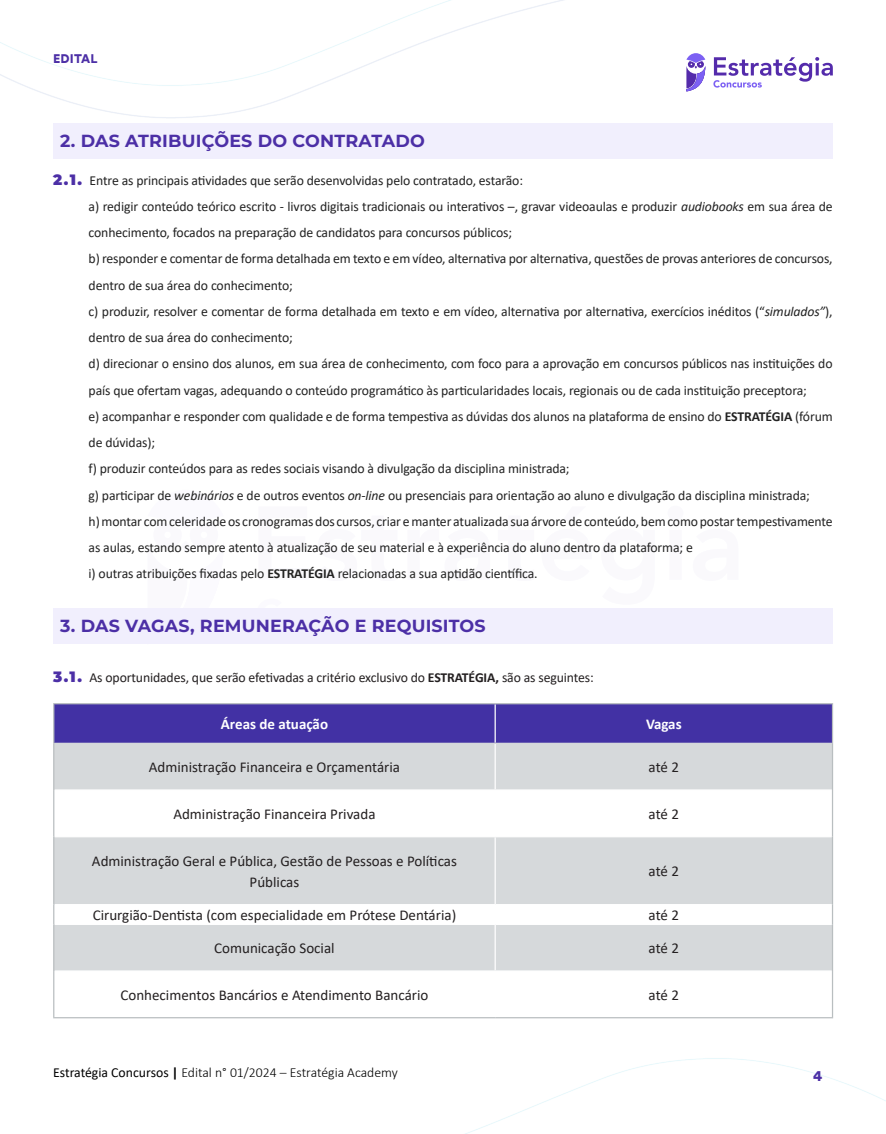
<style>
.page{position:relative;width:886px;height:1134px;background:#fff}
.page>*{position:absolute;margin:0;border:0;box-sizing:border-box;transform-origin:0 0}
.t1{font:700 17.5px "Montserrat";letter-spacing:.01em;color:#4c2fa6}
.t2{font:15px/21.2px "Calibri";color:#231f20;text-align:center}
.t3{font:700 15px "Calibri";color:#fff}
.t4{font:900 15px "Circular XXTT";color:#4c2fa6}
.t5{font:13.75px/26.2px "Calibri";letter-spacing:-.01em;color:#222}
.t6{font:13.75px "Calibri";letter-spacing:-.01em;color:#231f20}
.t7{font:300 13.75px "Calibri";color:#000}
.t8{font:900 12.5px "Circular XXTT";letter-spacing:.01em;color:#4c2fa6}
.s1{font-family:"Montserrat";font-weight:900;font-size:15px;color:#4c2fa6}
.s2{font-style:italic}
.s3{font-weight:700}
.s4{font-weight:400}
</style>
<div class="page">
<img style="left:0;top:0;width:706px;height:118px">
<img style="left:53px;top:1010px;width:833px;height:124px">
<svg style="left:686px;top:53px;width:19px;height:38px"></svg>
<svg style="left:713px;top:57px;width:120px;height:31px"></svg>
<div style="left:53px;top:123px;width:780px;height:35px;background:#f1effd"></div>
<div style="left:53px;top:608px;width:780px;height:36px;background:#f1effd"></div>
<div style="left:54px;top:704px;width:778px;height:39px;background:#4231a4"></div>
<svg style="left:54px;top:744px;width:778px;height:226px;fill:#d6d9db"></svg>
<hr style="left:494px;top:744px;width:2px;height:45px;background:#fff">
<hr style="left:54px;top:789px;width:441px;height:2px;background:#fff">
<hr style="left:495px;top:789px;width:337px;height:2px;background:#fff">
<hr style="left:494px;top:791px;width:2px;height:45px;background:#fff">
<hr style="left:54px;top:836px;width:441px;height:1px;background:#fff">
<hr style="left:495px;top:836px;width:337px;height:1px;background:#fff">
<hr style="left:494px;top:837px;width:2px;height:67px;background:#fff">
<hr style="left:494px;top:925px;width:2px;height:45px;background:#fff">
<hr style="left:494px;top:972px;width:2px;height:45px;background:#fff">
<hr style="left:494px;top:704px;width:2px;height:39px;background:#fff">
<hr style="left:54px;top:904px;width:441px;height:1px;background:#fff">
<hr style="left:495px;top:904px;width:337px;height:1px;background:#fff">
<hr style="left:54px;top:924px;width:441px;height:1px;background:#fff">
<hr style="left:495px;top:924px;width:337px;height:1px;background:#fff">
<svg style="left:494px;top:905px;width:2px;height:19px"></svg>
<svg style="left:53px;top:905px;width:1px;height:19px"></svg>
<svg style="left:832px;top:905px;width:1px;height:19px"></svg>
<hr style="left:54px;top:743px;width:441px;height:1px;background:#d6d9db">
<hr style="left:495px;top:743px;width:337px;height:1px;background:#d6d9db">
<hr style="left:53px;top:703px;width:442px;height:1px;background:#b9bec0">
<hr style="left:53px;top:704px;width:1px;height:39px;background:#b9bec0">
<hr style="left:495px;top:703px;width:338px;height:1px;background:#b9bec0">
<hr style="left:832px;top:704px;width:1px;height:39px;background:#b9bec0">
<hr style="left:53px;top:743px;width:1px;height:47px;background:#b9bec0">
<hr style="left:832px;top:743px;width:1px;height:47px;background:#b9bec0">
<hr style="left:53px;top:790px;width:1px;height:47px;background:#b9bec0">
<hr style="left:832px;top:790px;width:1px;height:47px;background:#b9bec0">
<hr style="left:53px;top:837px;width:1px;height:68px;background:#b9bec0">
<hr style="left:832px;top:837px;width:1px;height:68px;background:#b9bec0">
<hr style="left:53px;top:924px;width:1px;height:47px;background:#b9bec0">
<hr style="left:832px;top:924px;width:1px;height:47px;background:#b9bec0">
<hr style="left:53px;top:971px;width:1px;height:46px;background:#b9bec0">
<hr style="left:832px;top:971px;width:1px;height:46px;background:#b9bec0">
<hr style="left:53px;top:1017px;width:442px;height:1px;background:#b9bec0">
<hr style="left:495px;top:1017px;width:338px;height:1px;background:#b9bec0">
<p class="t8" style="left:53px;top:49px;width:46px">EDITAL</p>
<p class="t1" style="left:60px;top:128px;width:366px">2. DAS ATRIBUIÇÕES DO CONTRATADO</p>
<p class="t5" style="left:89px;top:167px;width:746px;text-indent:-35px"><span class="s1">2.1.</span> Entre as principais atividades que serão desenvolvidas pelo contratado, estarão:<br>a) redigir conteúdo teórico escrito - livros digitais tradicionais ou interativos –, gravar videoaulas e produzir <span class="s2">audiobooks</span> em sua área de conhecimento, focados na preparação de candidatos para concursos públicos;<br>b) responder e comentar de forma detalhada em texto e em vídeo, alternativa por alternativa, questões de provas anteriores de concursos, dentro de sua área do conhecimento;<br>c) produzir, resolver e comentar de forma detalhada em texto e em vídeo, alternativa por alternativa, exercícios inéditos (“<span class="s2">simulados”</span>), dentro de sua área do conhecimento;<br>d) direcionar o ensino dos alunos, em sua área de conhecimento, com foco para a aprovação em concursos públicos nas instituições do país que ofertam vagas, adequando o conteúdo programático às particularidades locais, regionais ou de cada instituição preceptora;<br>e) acompanhar e responder com qualidade e de forma tempestiva as dúvidas dos alunos na plataforma de ensino do <span class="s3">ESTRATÉGIA</span> (fórum de dúvidas);<br>f) produzir conteúdos para as redes sociais visando à divulgação da disciplina ministrada;<br>g) participar de <span class="s2">webinários</span> e de outros eventos <span class="s2">on-line</span> ou presenciais para orientação ao aluno e divulgação da disciplina ministrada;<br>h) montar com celeridade os cronogramas dos cursos, criar e manter atualizada sua árvore de conteúdo, bem como postar tempestivamente as aulas, estando sempre atento à atualização de seu material e à experiência do aluno dentro da plataforma; e<br>i) outras atribuições fixadas pelo <span class="s3">ESTRATÉGIA</span> relacionadas a sua aptidão científica.</p>
<p class="t1" style="left:60px;top:613px;width:427px">3. DAS VAGAS, REMUNERAÇÃO E REQUISITOS</p>
<p class="t6" style="left:53px;top:668px;width:542px"><span class="s1">3.1.</span> As oportunidades, que serão efetivadas a critério exclusivo do <span class="s3">ESTRATÉGIA,</span> são as seguintes:</p>
<p class="t3" style="left:221px;top:713px;width:109px">Áreas de atuação</p>
<p class="t3" style="left:646px;top:713px;width:37px">Vagas</p>
<p class="t2" style="left:149px;top:756px;width:253px">Administração Financeira e Orçamentária</p>
<p class="t2" style="left:649px;top:756px;width:32px">até 2</p>
<p class="t2" style="left:173px;top:803px;width:204px">Administração Financeira Privada</p>
<p class="t2" style="left:649px;top:803px;width:32px">até 2</p>
<p class="t2" style="left:92px;top:850px;width:366px">Administração Geral e Pública, Gestão de Pessoas e Políticas<br>Públicas</p>
<p class="t2" style="left:649px;top:860px;width:32px">até 2</p>
<p class="t2" style="left:93px;top:904px;width:365px">Cirurgião-Dentista (com especialidade em Prótese Dentária)</p>
<p class="t2" style="left:649px;top:904px;width:32px">até 2</p>
<p class="t2" style="left:214px;top:937px;width:122px">Comunicação Social</p>
<p class="t2" style="left:649px;top:937px;width:32px">até 2</p>
<p class="t2" style="left:120px;top:984px;width:309px">Conhecimentos Bancários e Atendimento Bancário</p>
<p class="t2" style="left:649px;top:984px;width:32px">até 2</p>
<p class="t7" style="left:53px;top:1064px;width:346px"><span class="s4">Estratégia Concursos</span> <span class="s3">|</span> Edital n° 01/2024 – Estratégia Academy</p>
<p class="t4" style="left:813px;top:1065px;width:11px">4</p>
</div>
